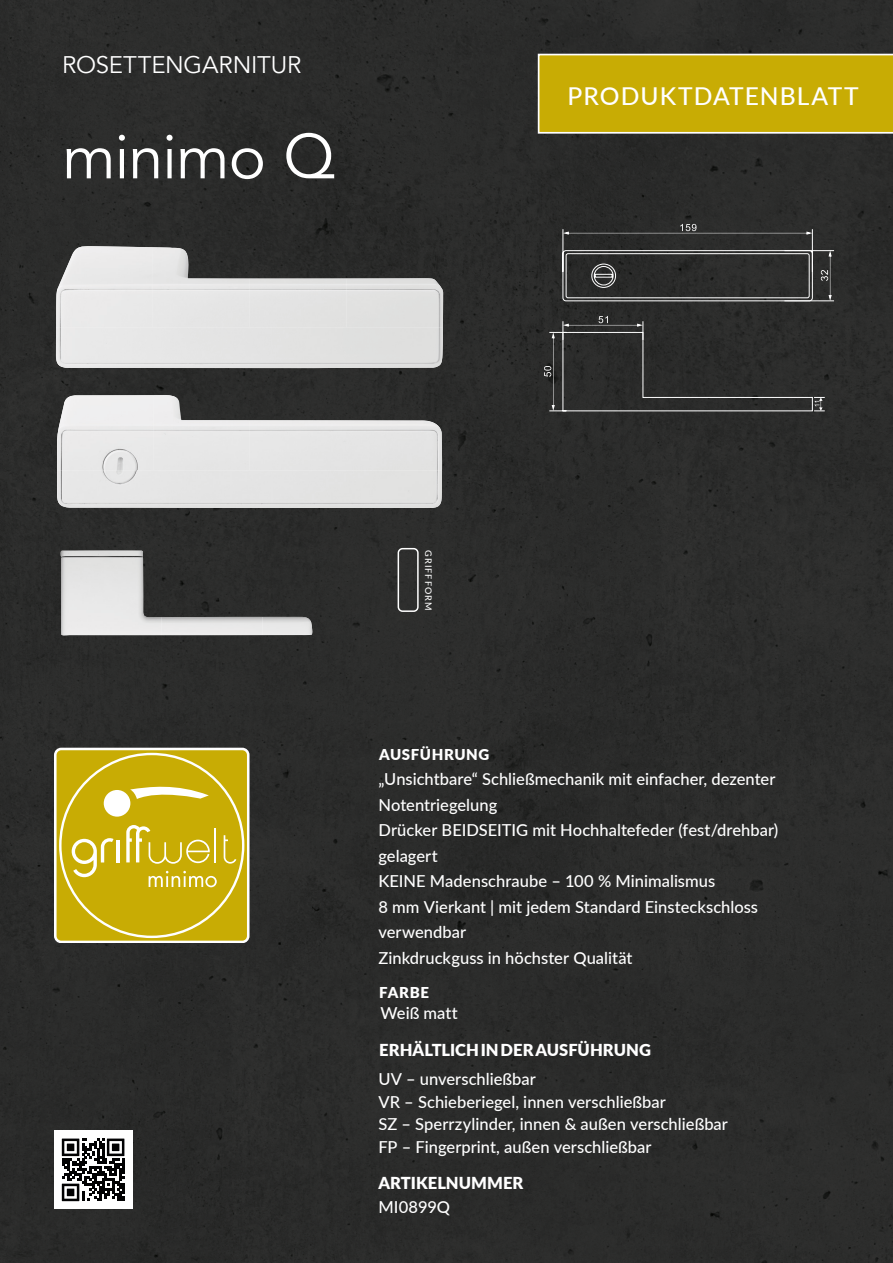
<style>
.page{position:relative;width:893px;height:1263px;background:#2b2b2b}
.page>*{position:absolute;margin:0;border:0;box-sizing:border-box;transform-origin:0 0}
.t1{font:62.7px "Avenir";letter-spacing:-.015em;color:#fff}
.t2{font:500 24.6px "Lato";letter-spacing:.045em;color:#fff}
.t3{font:24px "Avenir";letter-spacing:-.01em;color:#fff}
.t4{font:500 16.5px/25.5px "Lato";letter-spacing:.005em;color:#fff}
.t5{font:900 16.5px "Lato";letter-spacing:.005em;color:#fff}
.t6{font:900 15px "Lato";letter-spacing:.045em;color:#fff}
.t7{font:500 9.15px "Lato";letter-spacing:.125em;color:#fff}
</style>
<div class="page">
<div style="left:538px;top:54px;width:355px;height:80px;background:#c8ac04"></div>
<div style="left:55px;top:749px;width:193px;height:193px;background:#c8ac04;border-radius:6px"></div>
<div style="left:54px;top:748px;width:196px;height:194px;border:3px solid #fff;border-radius:6px"></div>
<hr style="left:215px;top:828px;width:1px;height:34px;background:#fff">
<hr style="left:116px;top:840px;width:4px;height:22px;background:#fff">
<div style="left:104px;top:790px;width:26px;height:27px;background:#fff;border-radius:50%"></div>
<svg style="left:130px;top:786px;width:79px;height:13px"></svg>
<svg style="left:224px;top:835px;width:12px;height:29px"></svg>
<svg style="left:126px;top:825px;width:84px;height:39px"></svg>
<svg style="left:72px;top:838px;width:42px;height:39px"></svg>
<svg style="left:149px;top:871px;width:68px;height:16px"></svg>
<img style="left:56px;top:246px;width:193px;height:81px">
<img style="left:249px;top:278px;width:194px;height:49px">
<div style="left:56px;top:327px;width:387px;height:41px;background:#e3e3e3"></div>
<img style="left:57px;top:395px;width:193px;height:75px">
<img style="left:250px;top:420px;width:192px;height:50px">
<div style="left:57px;top:470px;width:385px;height:38px;background:#e3e3e3"></div>
<img style="left:61px;top:550px;width:82px;height:43px">
<img style="left:61px;top:593px;width:100px;height:42px">
<img style="left:161px;top:617px;width:151px;height:18px">
<div style="left:398px;top:548px;width:21px;height:64px;border:2px solid #fff;border-radius:4px"></div>
<svg style="left:562px;top:224px;width:251px;height:77px;background:#3a3a3a"></svg>
<hr style="left:784px;top:301px;width:50px;height:1px;background:#fff">
<hr style="left:784px;top:250px;width:50px;height:1px;background:#fff">
<svg style="left:821px;top:251px;width:11px;height:50px"></svg>
<svg style="left:544px;top:316px;width:281px;height:96px;background:#313130"></svg>
<div style="left:54px;top:1131px;width:78px;height:78px;background:#fff"></div>
<svg style="left:62px;top:1138px;width:62px;height:63px"></svg>
<h3 class="t3" style="left:62px;top:50px;width:241px">ROSETTENGARNITUR</h3>
<h1 class="t1" style="left:62px;top:119px;width:275px">minimo Q</h1>
<h2 class="t2" style="left:568px;top:78px;width:293px">PRODUKTDATENBLATT</h2>
<p class="t7" style="left:435px;top:550px;width:63px;rotate:90deg">GRIFFFORM</p>
<p class="t6" style="left:379px;top:743px;width:112px">AUSFÜHRUNG</p>
<p class="t4" style="left:378px;top:766px;width:401px">„Unsichtbare“ Schließmechanik mit einfacher, dezenter Notentriegelung<br>Drücker BEIDSEITIG mit Hochhaltefeder (fest/drehbar) gelagert<br>KEINE Madenschraube – 100 % Minimalismus<br>8 mm Vierkant | mit jedem Standard Einsteckschloss verwendbar<br>Zinkdruckguss in höchster Qualität</p>
<p class="t6" style="left:379px;top:981px;width:51px">FARBE</p>
<p class="t4" style="left:380px;top:1000px;width:79px">Weiß matt</p>
<p class="t5" style="left:379px;top:1037px;width:273px">ERHÄLTLICH IN DER AUSFÜHRUNG</p>
<p class="t4" style="left:378px;top:1067px;width:351px;line-height:22.5px">UV – unverschließbar<br>VR – Schieberiegel, innen verschließbar<br>SZ – Sperrzylinder, innen &amp; außen verschließbar FP – Fingerprint, außen verschließbar</p>
<p class="t5" style="left:378px;top:1171px;width:147px">ARTIKELNUMMER</p>
<p class="t4" style="left:378px;top:1194px;width:73px">MI0899Q</p>
</div>
